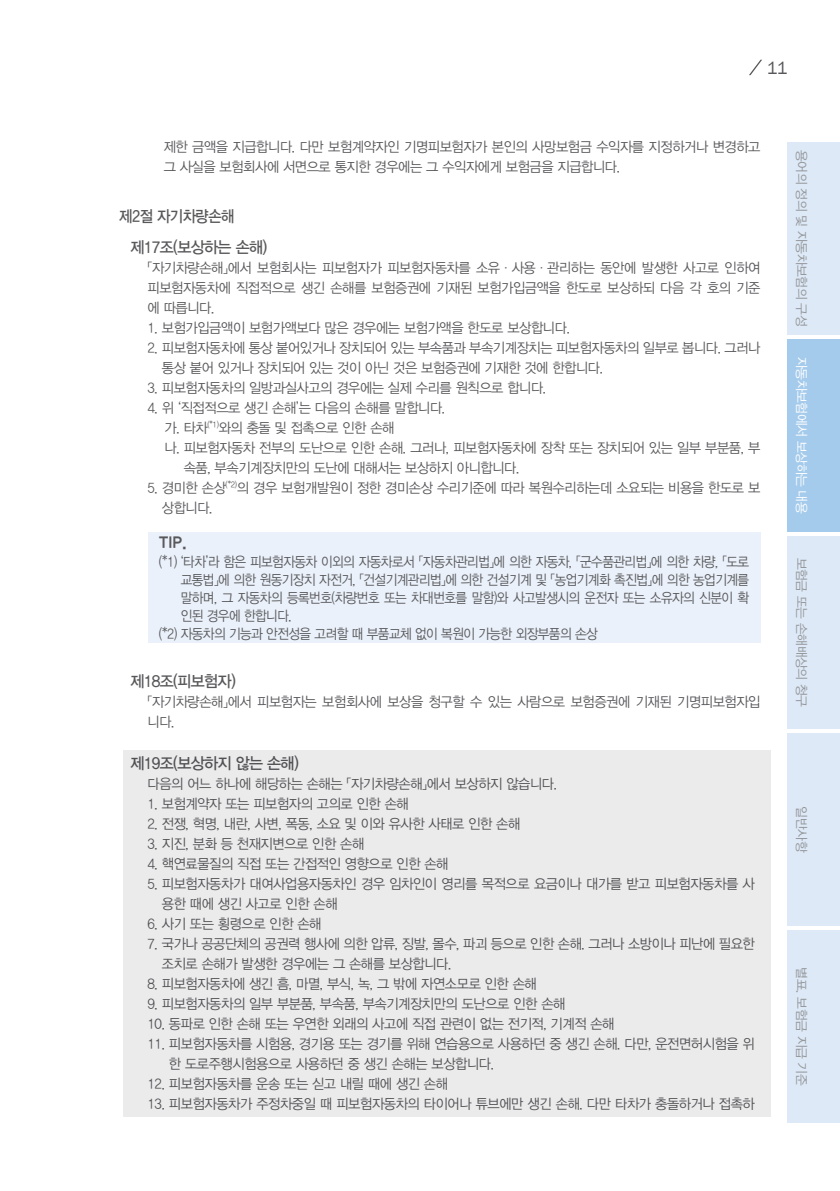
<style>
.page{position:relative;width:840px;height:1191px;background:#fff}
.page>*{position:absolute;margin:0;border:0;box-sizing:border-box;transform-origin:0 0}
.t1{font:18px "Franklin Gothic";color:#58585b}
.t2{font:16px "YDVYGO Std 33";letter-spacing:-.04em;color:#58585b;scale:.95 1}
.t3{font:16px/31.2px "YDVYGO Std 33";letter-spacing:-.04em;color:#58585b;scale:.9 1}
.t4{font:16px "YDVYGO Std 25";color:#58585b;scale:.95 1}
.t5{font:14px/20px "YDVYGO Std 32";letter-spacing:-.03em;color:#58585b;scale:.95 1}
.t6{font:14px "YDVYGO Std 32";letter-spacing:-.03em;color:#58585b;scale:.9 1}
.t7{font:12.8px "YDVYGO Std 32";letter-spacing:-.03em;color:#939598}
.t8{font:12.8px "YDVYGO Std 32";letter-spacing:-.03em;color:#fff}
.t9{font:12.8px "YDVYGO Std 12";letter-spacing:-.03em;color:#939598}
.s1{font-family:"YDVYGO Std 12"}
</style>
<div class="page">
<div style="left:787px;top:142px;width:52px;height:192px;background:#dde9f7"></div>
<div style="left:787px;top:339px;width:52px;height:192px;background:#a5cbec"></div>
<div style="left:787px;top:536px;width:52px;height:193px;background:#dde9f7"></div>
<div style="left:787px;top:733px;width:52px;height:193px;background:#dde9f7"></div>
<div style="left:787px;top:930px;width:52px;height:193px;background:#dde9f7"></div>
<svg style="left:749px;top:60px;width:12px;height:15px"></svg>
<div style="left:147px;top:532px;width:613px;height:111px;background:#eaf1fa"></div>
<div style="left:124px;top:750px;width:646px;height:367px;background:#ebebec"></div>
<p class="t1" style="left:766px;top:57px;width:22px">11</p>
<p class="t5" style="left:163px;top:137px;width:629px">제한 금액을 지급합니다. 다만 보험계약자인 기명피보험자가 본인의 사망보험금 수익자를 지정하거나 변경하고 그 사실을 보험회사에 서면으로 통지한 경우에는 그 수익자에게 보험금을 지급합니다.</p>
<p class="t3" style="left:130px;top:201px;width:153px;text-indent:-11px">제2절 자기차량손해 제17조(보상하는 손해)</p>
<p class="t5" style="left:147px;top:258px;width:646px;text-align:justify">「자기차량손해」에서 보험회사는 피보험자가 피보험자동차를 소유ㆍ사용ㆍ관리하는 동안에 발생한 사고로 인하여 피보험자동차에 직접적으로 생긴 손해를 보험증권에 기재된 보험가입금액을 한도로 보상하되 다음 각 호의 기준 에 따릅니다.</p>
<p class="t5" style="left:147px;top:318px;width:446px">1. 보험가입금액이 보험가액보다 많은 경우에는 보험가액을 한도로 보상합니다.</p>
<p class="t5" style="left:162px;top:338px;width:631px;text-indent:-14px">2. 피보험자동차에 통상 붙어있거나 장치되어 있는 부속품과 부속기계장치는 피보험자동차의 일부로 봅니다. 그러나 통상 붙어 있거나 장치되어 있는 것이 아닌 것은 보험증권에 기재한 것에 한합니다.</p>
<p class="t5" style="left:147px;top:378px;width:421px">3. 피보험자동차의 일방과실사고의 경우에는 실제 수리를 원칙으로 합니다.</p>
<p class="t5" style="left:147px;top:398px;width:315px">4. 위 ‘직접적으로 생긴 손해’는 다음의 손해를 말합니다.</p>
<p class="t5" style="left:164px;top:418px;width:243px">가. 타차<sup>(*1)</sup>와의 충돌 및 접촉으로 인한 손해</p>
<p class="t5" style="left:164px;top:438px;width:628px">나. 피보험자동차 전부의 도난으로 인한 손해. 그러나, 피보험자동차에 장착 또는 장치되어 있는 일부 부분품, 부</p>
<p class="t5" style="left:183px;top:458px;width:355px">속품, 부속기계장치만의 도난에 대해서는 보상하지 아니합니다.</p>
<p class="t5" style="left:162px;top:478px;width:631px;text-indent:-14px">5. 경미한 손상<sup>(*2)</sup>의 경우 보험개발원이 정한 경미손상 수리기준에 따라 복원수리하는데 소요되는 비용을 한도로 보 상합니다.</p>
<p class="t4" style="left:159px;top:535px;width:31px">TIP.</p>
<p class="t6" style="left:159px;top:555px;width:657px">(*1) ‘타차’라 함은 피보험자동차 이외의 자동차로서 <span class="s1">「</span>자동차관리법」에 의한 자동차, <span class="s1">「</span>군수품관리법」에 의한 차량, <span class="s1">「</span>도로</p>
<p class="t6" style="left:181px;top:573px;width:632px">교통법」에 의한 원동기장치 자전거, <span class="s1">「</span>건설기계관리법」에 의한 건설기계 및 <span class="s1">「</span>농업기계화 촉진법」에 의한 농업기계를</p>
<p class="t6" style="left:181px;top:591px;width:632px">말하며, 그 자동차의 등록번호(차량번호 또는 차대번호를 말함)와 사고발생시의 운전자 또는 소유자의 신분이 확</p>
<p class="t6" style="left:181px;top:609px;width:125px">인된 경우에 한합니다.</p>
<p class="t6" style="left:159px;top:627px;width:489px">(*2) 자동차의 기능과 안전성을 고려할 때 부품교체 없이 복원이 가능한 외장부품의 손상</p>
<p class="t2" style="left:130px;top:672px;width:112px">제18조(피보험자)</p>
<p class="t5" style="left:147px;top:691px;width:646px">「자기차량손해」에서 피보험자는 보험회사에 보상을 청구할 수 있는 사람으로 보험증권에 기재된 기명피보험자입 니다.</p>
<p class="t2" style="left:130px;top:754px;width:178px">제19조(보상하지 않는 손해)</p>
<p class="t5" style="left:147px;top:773px;width:432px">다음의 어느 하나에 해당하는 손해는 「자기차량손해」에서 보상하지 않습니다.</p>
<p class="t5" style="left:147px;top:793px;width:276px">1. 보험계약자 또는 피보험자의 고의로 인한 손해</p>
<p class="t5" style="left:147px;top:813px;width:394px">2. 전쟁, 혁명, 내란, 사변, 폭동, 소요 및 이와 유사한 사태로 인한 손해</p>
<p class="t5" style="left:147px;top:833px;width:229px">3. 지진, 분화 등 천재지변으로 인한 손해</p>
<p class="t5" style="left:147px;top:853px;width:318px">4. 핵연료물질의 직접 또는 간접적인 영향으로 인한 손해</p>
<p class="t5" style="left:162px;top:873px;width:625px;text-indent:-14px">5. 피보험자동차가 대여사업용자동차인 경우 임차인이 영리를 목적으로 요금이나 대가를 받고 피보험자동차를 사 용한 때에 생긴 사고로 인한 손해</p>
<p class="t5" style="left:147px;top:913px;width:184px">6. 사기 또는 횡령으로 인한 손해</p>
<p class="t5" style="left:162px;top:933px;width:625px;text-indent:-14px">7. 국가나 공공단체의 공권력 행사에 의한 압류, 징발, 몰수, 파괴 등으로 인한 손해. 그러나 소방이나 피난에 필요한 조치로 손해가 발생한 경우에는 그 손해를 보상합니다.</p>
<p class="t5" style="left:147px;top:973px;width:411px">8. 피보험자동차에 생긴 흠, 마멸, 부식, 녹, 그 밖에 자연소모로 인한 손해</p>
<p class="t5" style="left:147px;top:993px;width:441px">9. 피보험자동차의 일부 부분품, 부속품, 부속기계장치만의 도난으로 인한 손해</p>
<p class="t5" style="left:147px;top:1013px;width:493px">10. 동파로 인한 손해 또는 우연한 외래의 사고에 직접 관련이 없는 전기적, 기계적 손해</p>
<p class="t5" style="left:169px;top:1033px;width:618px;text-indent:-21px">11. 피보험자동차를 시험용, 경기용 또는 경기를 위해 연습용으로 사용하던 중 생긴 손해. 다만, 운전면허시험을 위 한 도로주행시험용으로 사용하던 중 생긴 손해는 보상합니다.</p>
<p class="t5" style="left:147px;top:1073px;width:317px">12. 피보험자동차를 운송 또는 싣고 내릴 때에 생긴 손해</p>
<p class="t5" style="left:147px;top:1093px;width:640px">13. 피보험자동차가 주정차중일 때 피보험자동차의 타이어나 튜브에만 생긴 손해. 다만 타차가 충돌하거나 접촉하</p>
<p class="t7" style="left:807px;top:150px;width:178px;rotate:90deg">용어의 정의 및 자동차보험의 구성</p>
<p class="t8" style="left:807px;top:357px;width:158px;rotate:90deg">자동차보험에서 보상하는 내용</p>
<p class="t7" style="left:807px;top:557px;width:151px;rotate:90deg">보험금 또는 손해배상의 청구</p>
<p class="t7" style="left:807px;top:806px;width:47px;rotate:90deg">일반사항</p>
<p class="t9" style="left:807px;top:967px;width:120px;rotate:90deg">별표. 보험금 지급 기준</p>
</div>
